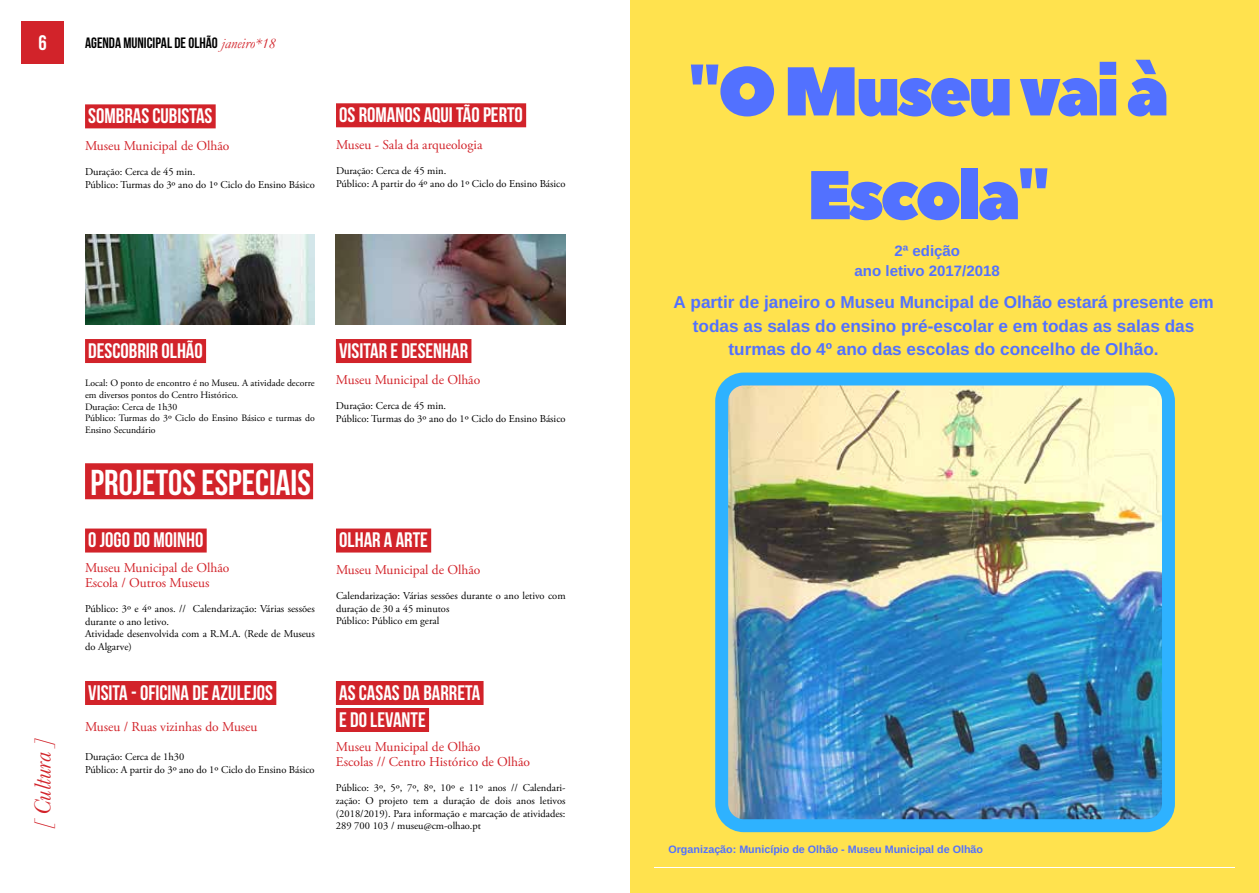
<style>
.page{position:relative;width:1259px;height:893px;background:#fff}
.page>*{position:absolute;margin:0;border:0;box-sizing:border-box;transform-origin:0 0}
.t1{font:36px "Bebas Neue";color:#fff}
.t2{font:italic 24px "Baskerville";color:#d2232a}
.t3{font:21px/27px "Bebas Neue";color:#fff}
.t4{font:700 17.25px/23.4px "Arimo";color:#5271ff;text-align:center}
.t5{font:15px "Bebas Neue";color:#000}
.t6{font:700 15px/20.4px "Arimo";color:#5271ff;text-align:center}
.t7{font:13.5px/14.7px "Adobe Garamond Pro";color:#d2232a}
.t8{font:700 10.8px "Arimo";color:#5271ff}
.t9{font:10.5px/12.6px "Adobe Garamond Pro";color:#000}
.t10{font:9.75px/11.7px "Adobe Garamond Pro";color:#000}
.s1{font-family:"Garamond";font-style:italic;color:#d2232a}
</style>
<div class="page">
<div style="left:21px;top:21px;width:43px;height:43px;background:#d2232a"></div>
<div style="left:336px;top:103px;width:190px;height:24px;background:#d2232a"></div>
<div style="left:85px;top:104px;width:131px;height:24px;background:#d2232a"></div>
<div style="left:85px;top:339px;width:121px;height:24px;background:#d2232a"></div>
<div style="left:336px;top:339px;width:135px;height:24px;background:#d2232a"></div>
<div style="left:85px;top:528px;width:122px;height:24px;background:#d2232a"></div>
<div style="left:336px;top:528px;width:95px;height:24px;background:#d2232a"></div>
<div style="left:336px;top:681px;width:147px;height:24px;background:#d2232a"></div>
<div style="left:336px;top:708px;width:93px;height:24px;background:#d2232a"></div>
<div style="left:85px;top:681px;width:191px;height:24px;background:#d2232a"></div>
<div style="left:85px;top:463px;width:228px;height:36px;background:#d2232a"></div>
<img style="left:336px;top:234px;width:229px;height:90px">
<img style="left:85px;top:234px;width:230px;height:90px">
<div style="left:630px;top:0;width:629px;height:893px;background:#ffe24e"></div>
<svg style="left:691px;top:65px;width:83px;height:51px"></svg>
<svg style="left:788px;top:67px;width:221px;height:49px"></svg>
<svg style="left:1020px;top:62px;width:96px;height:54px"></svg>
<svg style="left:1128px;top:60px;width:38px;height:56px"></svg>
<svg style="left:811px;top:171px;width:148px;height:49px"></svg>
<div style="left:961px;top:168px;width:17px;height:51px;background:#5271ff"></div>
<svg style="left:979px;top:168px;width:68px;height:52px"></svg>
<img style="left:715px;top:373px;width:460px;height:459px">
<h3 class="t3" style="left:38px;top:29px;width:10px">6</h3>
<h3 class="t5" style="left:85px;top:35px;width:192px">AGENDA MUNICIPAL DE OLHÃO <span class="s1">janeiro*18</span></h3>
<h3 class="t3" style="left:88px;top:102px;width:126px">SOMBRAS CUBISTAS</h3>
<p class="t7" style="left:85px;top:138px;width:146px">Museu Municipal de Olhão</p>
<p class="t9" style="left:85px;top:166px;width:231px">Duração: Cerca de 45 min.<br>Público: Turmas do 3º ano do 1º Ciclo do Ensino Básico</p>
<h3 class="t3" style="left:339px;top:101px;width:185px">OS ROMANOS AQUI TÃO PERTO</h3>
<p class="t7" style="left:336px;top:137px;width:148px">Museu - Sala da arqueologia</p>
<p class="t9" style="left:336px;top:165px;width:231px">Duração: Cerca de 45 min.<br>Público: A partir do 4º ano do 1º Ciclo do Ensino Básico</p>
<h2 class="t2" style="left:27px;top:829px;width:95px;rotate:-90deg">[ Cultura ]</h2>
<h3 class="t3" style="left:88px;top:337px;width:116px">DESCOBRIR OLHÃO</h3>
<p class="t10" style="left:85px;top:378px;width:231px">Local: O ponto de encontro é no Museu. A atividade decorre em diversos pontos do Centro Histórico.<br>Duração: Cerca de 1h30<br>Público: Turmas do 3º Ciclo do Ensino Básico e turmas do Ensino Secundário</p>
<h1 class="t1" style="left:91px;top:463px;width:222px">PROJETOS ESPECIAIS</h1>
<h3 class="t3" style="left:88px;top:526px;width:117px">O JOGO DO MOINHO</h3>
<p class="t7" style="left:85px;top:561px;width:146px">Museu Municipal de Olhão<br>Escola / Outros Museus</p>
<p class="t9" style="left:85px;top:603px;width:231px">Público: 3º e 4º anos. // Calendarização: Várias sessões durante o ano letivo.<br>Atividade desenvolvida com a R.M.A. (Rede de Museus do Algarve)</p>
<h3 class="t3" style="left:88px;top:679px;width:186px">VISITA - OFICINA DE AZULEJOS</h3>
<p class="t7" style="left:85px;top:720px;width:174px">Museu / Ruas vizinhas do Museu</p>
<p class="t9" style="left:85px;top:751px;width:231px">Duração: Cerca de 1h30<br>Público: A partir do 3º ano do 1º Ciclo do Ensino Básico</p>
<h3 class="t3" style="left:339px;top:337px;width:130px">VISITAR E DESENHAR</h3>
<p class="t7" style="left:336px;top:373px;width:146px">Museu Municipal de Olhão</p>
<p class="t9" style="left:336px;top:400px;width:231px">Duração: Cerca de 45 min.<br>Público: Turmas do 3º ano do 1º Ciclo do Ensino Básico</p>
<h3 class="t3" style="left:339px;top:526px;width:90px">OLHAR A ARTE</h3>
<p class="t7" style="left:336px;top:563px;width:146px">Museu Municipal de Olhão</p>
<p class="t9" style="left:336px;top:590px;width:231px">Calendarização: Várias sessões durante o ano letivo com duração de 30 a 45 minutos<br>Público: Público em geral</p>
<h3 class="t3" style="left:339px;top:679px;width:143px">AS CASAS DA BARRETA<br>E DO LEVANTE</h3>
<p class="t7" style="left:336px;top:740px;width:196px">Museu Municipal de Olhão<br>Escolas // Centro Histórico de Olhão</p>
<p class="t9" style="left:336px;top:782px;width:231px;text-align:justify">Público: 3º, 5º, 7º, 8º, 10º e 11º anos // Calendari&shy;zação: O projeto tem a duração de dois anos letivos (2018/2019). Para informação e marcação de atividades:<br>289 700 103 / museu@cm-olhao.pt</p>
<h3 class="t6" style="left:854px;top:240px;width:147px">2ª edição<br>ano letivo 2017/2018</h3>
<h3 class="t4" style="left:673px;top:291px;width:542px">A partir de janeiro o Museu Muncipal de Olhão estará presente em todas as salas do ensino pré-escolar e em todas as salas das turmas do 4º ano das escolas do concelho de Olhão.</h3>
<p class="t8" style="left:668px;top:843px;width:316px">Organização: Município de Olhão - Museu Municipal de Olhão</p>
</div>
